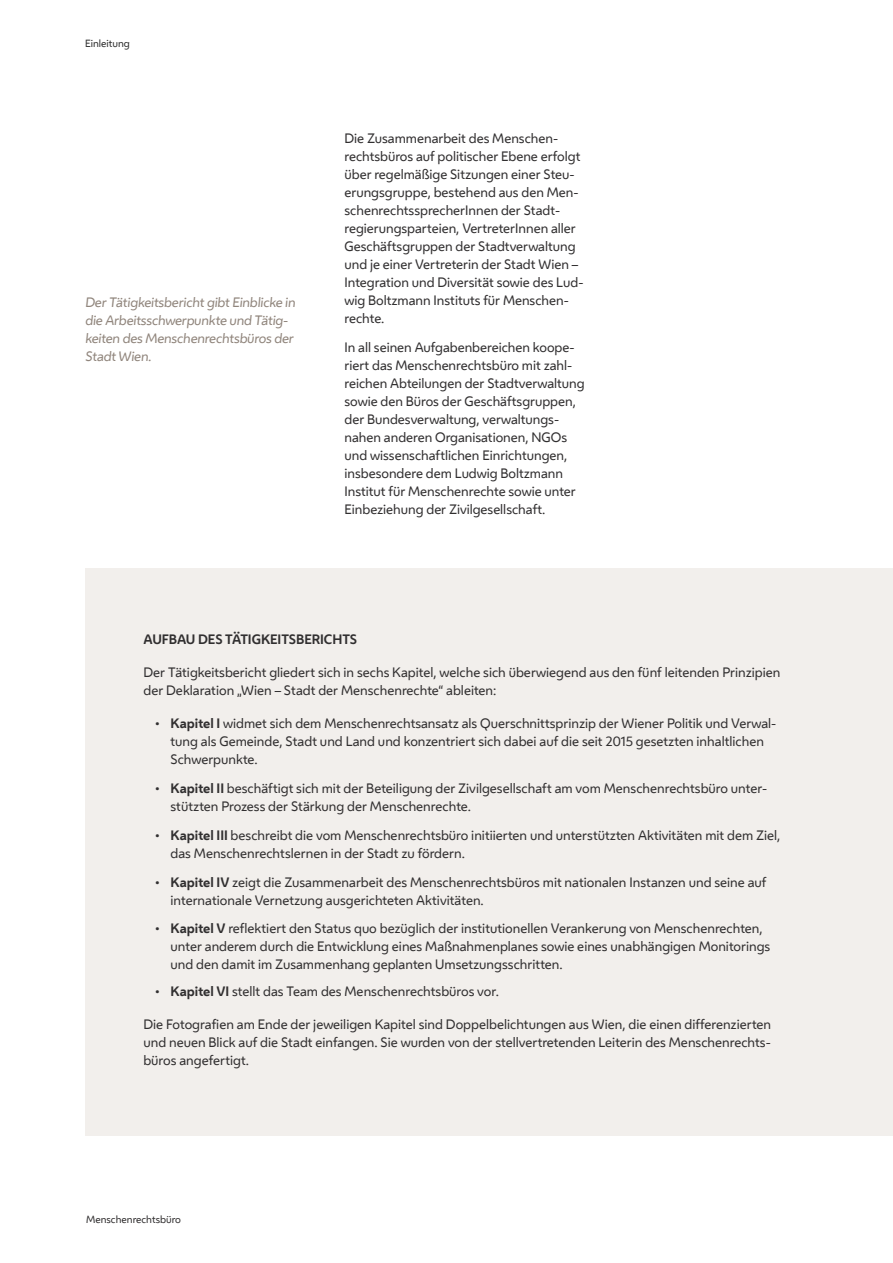
<style>
.page{position:relative;width:893px;height:1263px;background:#fff}
.page>*{position:absolute;margin:0;border:0;box-sizing:border-box;transform-origin:0 0}
.t1{font:12.75px/18px "Wiener Melange";color:#312f30}
.t2{font:12.75px/18px "Wiener Melange";color:#90857c}
.t3{font:700 12.75px "Wiener Melange";letter-spacing:-.005em;color:#312f30}
.t4{font:9.75px "Wiener Melange";color:#312f30}
.t5{font:9.75px "Wiener Melange";color:#2e2e2e}
.s1{font-weight:700}
</style>
<div class="page">
<div style="left:85px;top:568px;width:808px;height:567px;background:#f2efec"></div>
<p class="t5" style="left:85px;top:38px;width:46px">Einleitung</p>
<p class="t2" style="left:85px;top:294px;width:214px">Der Tätigkeitsbericht gibt Einblicke in die Arbeitsschwerpunkte und Tätig&shy;keiten des Menschenrechtsbüros der<br>Stadt Wien.</p>
<p class="t1" style="left:344px;top:129px;width:240px">Die Zusammenarbeit des Menschen&shy;rechtsbüros auf politischer Ebene erfolgt über regelmäßige Sitzungen einer Steu&shy;erungsgruppe, bestehend aus den Men&shy;schenrechtssprecherInnen der Stadt&shy;regierungsparteien, VertreterInnen aller Geschäftsgruppen der Stadtverwaltung und je einer Vertreterin der Stadt Wien – Integration und Diversität sowie des Lud&shy;wig Boltzmann Instituts für Menschen&shy;rechte.</p>
<p class="t1" style="left:344px;top:338px;width:242px">In all seinen Aufgabenbereichen koope&shy;riert das Menschenrechtsbüro mit zahl&shy;reichen Abteilungen der Stadtverwaltung sowie den Büros der Geschäftsgruppen, der Bundesverwaltung, verwaltungs&shy;nahen anderen Organisationen, NGOs und wissenschaftlichen Einrichtungen, insbesondere dem Ludwig Boltzmann Institut für Menschenrechte sowie unter Einbeziehung der Zivilgesellschaft.</p>
<h3 class="t3" style="left:144px;top:631px;width:215px">AUFBAU DES TÄTIGKEITSBERICHTS</h3>
<p class="t1" style="left:144px;top:663px;width:638px">Der Tätigkeitsbericht gliedert sich in sechs Kapitel, welche sich überwiegend aus den fünf leitenden Prinzipien der Deklaration „Wien – Stadt der Menschenrechte“ ableiten:</p>
<p class="t1" style="left:171px;top:715px;width:607px;text-indent:-17px"><span class="s1">• Kapitel I</span> widmet sich dem Menschenrechtsansatz als Querschnittsprinzip der Wiener Politik und Verwal&shy;tung als Gemeinde, Stadt und Land und konzentriert sich dabei auf die seit 2015 gesetzten inhaltlichen<br>Schwerpunkte.</p>
<p class="t1" style="left:171px;top:779px;width:598px;text-indent:-17px"><span class="s1">• Kapitel II</span> beschäftigt sich mit der Beteiligung der Zivilgesellschaft am vom Menschenrechtsbüro unter&shy;stützten Prozess der Stärkung der Menschenrechte.</p>
<p class="t1" style="left:171px;top:826px;width:611px;text-indent:-17px"><span class="s1">• Kapitel III</span> beschreibt die vom Menschenrechtsbüro initiierten und unterstützten Aktivitäten mit dem Ziel, das Menschenrechtslernen in der Stadt zu fördern.</p>
<p class="t1" style="left:171px;top:873px;width:598px;text-indent:-17px"><span class="s1">• Kapitel IV</span> zeigt die Zusammenarbeit des Menschenrechtsbüros mit nationalen Instanzen und seine auf internationale Vernetzung ausgerichteten Aktivitäten.</p>
<p class="t1" style="left:171px;top:920px;width:601px;text-indent:-17px"><span class="s1">• Kapitel V</span> reflektiert den Status quo bezüglich der institutionellen Verankerung von Menschenrechten, unter anderem durch die Entwicklung eines Maßnahmenplanes sowie eines unabhängigen Monitorings und den damit im Zusammenhang geplanten Umsetzungsschritten.</p>
<p class="t1" style="left:154px;top:982px;width:347px"><span class="s1">• Kapitel VI</span> stellt das Team des Menschenrechtsbüros vor.</p>
<p class="t1" style="left:144px;top:1015px;width:629px;text-align:justify">Die Fotografien am Ende der jeweiligen Kapitel sind Doppelbelichtungen aus Wien, die einen differenzierten und neuen Blick auf die Stadt einfangen. Sie wurden von der stellvertretenden Leiterin des Menschenrechts&shy;büros angefertigt.</p>
<p class="t4" style="left:86px;top:1213px;width:96px">Menschenrechtsbüro</p>
</div>
